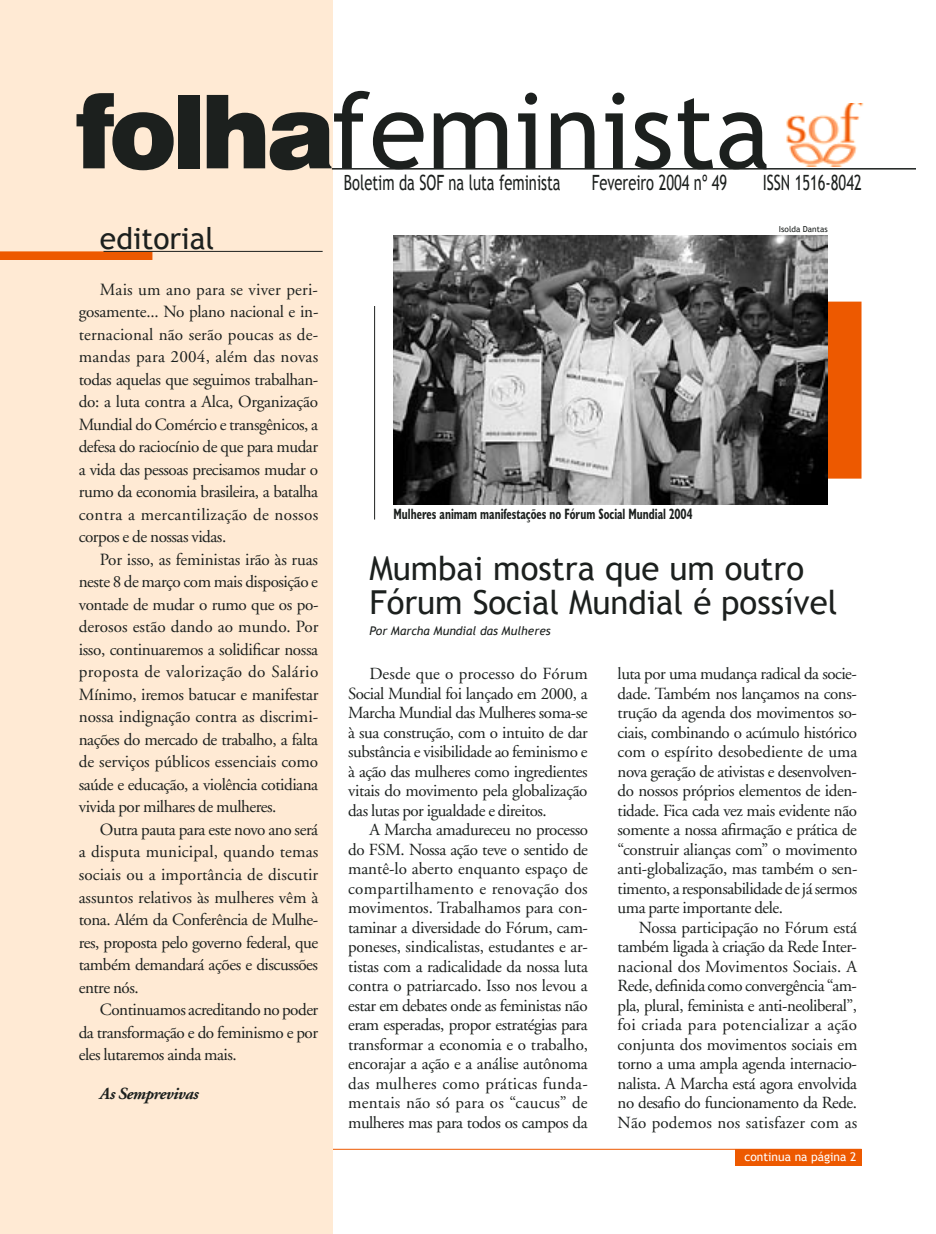
<style>
.page{position:relative;width:936px;height:1234px;background:#fff}
.page>*{position:absolute;margin:0;border:0;box-sizing:border-box;transform-origin:0 0}
.t1{font:105px "Trebuchet MS";color:#1c201e}
.titulinho{font:33px/34.5px "Trebuchet MS";color:#1c201e}
.titulinho-2{font:30px "Trebuchet MS";color:#1c201e}
.t2{font:21px "Trebuchet MS";color:#1c201e;scale:.7 1}
.texto{font:17.1px/22.5px "Adobe Garamond";letter-spacing:-.03em;color:#1c201e;text-align:justify}
.texto-2{font:16.95px/19.5px "Adobe Garamond";letter-spacing:-.03em;color:#1c201e;text-align:justify}
.texto-3{font:italic 700 16.95px "Adobe Garamond";letter-spacing:-.03em;color:#1c201e}
.Legenda{font:700 condensed 15px "Humanist 521 BT";color:#1c201e;scale:.8 1}
.autor{font:italic 12px "Trebuchet MS";color:#1c201e}
.t3{font:12px "Trebuchet MS";color:#fff}
.crédito{font:8.25px "Trebuchet MS";color:#1c201e}
.s1{font-family:"Swiss 721 BT";font-weight:900;font-size:102px}
</style>
<div class="page">
<div style="left:733px;top:302px;width:127px;height:176px;background:#ed5900"></div>
<div style="left:732px;top:301px;width:129px;height:177px;border:2px solid #ed5900"></div>
<hr style="left:272px;top:1148px;width:589px;height:1px;background:#ed5900">
<div style="left:734px;top:1148px;width:127px;height:17px;background:#ed5900"></div>
<div style="left:0;top:0;width:333px;height:1233px;background:#ffead4"></div>
<hr style="left:332px;top:168px;width:583px;height:1px;background:#1c201e">
<img style="left:786px;top:103px;width:78px;height:63px">
<svg style="left:0;top:251px;width:152px;height:9px"></svg>
<hr style="left:103px;top:251px;width:219px;height:1px;background:#1c201e">
<hr style="left:374px;top:306px;width:1px;height:213px;background:#1c201e">
<img style="left:393px;top:235px;width:434px;height:269px">
<p class="t1" style="left:75px;top:70px;width:696px"><span class="s1">folha</span>feminista</p>
<p class="t2" style="left:344px;top:170px;width:311px">Boletim da SOF na luta feminista</p>
<p class="t2" style="left:591px;top:170px;width:195px">Fevereiro 2004 nº 49</p>
<p class="t2" style="left:762px;top:170px;width:143px">ISSN 1516-8042</p>
<p class="titulinho-2" style="left:100px;top:221px;width:116px">editorial</p>
<p class="crédito" style="left:779px;top:224px;width:50px">Isolda Dantas</p>
<p class="texto" style="left:79px;top:278px;width:241px;text-indent:21px">Mais um ano para se viver peri&shy;gosamente... No plano nacional e in&shy;ternacional não serão poucas as de&shy;mandas para 2004, além das novas todas aquelas que seguimos trabalhan&shy;do: a luta contra a Alca, Organização Mundial do Comércio e transgênicos, a defesa do raciocínio de que para mudar a vida das pessoas precisamos mudar o rumo da economia brasileira, a batalha contra a mercantilização de nossos corpos e de nossas vidas.</p>
<p class="texto" style="left:79px;top:548px;width:241px;text-indent:21px">Por isso, as feministas irão às ruas neste 8 de março com mais disposição e vontade de mudar o rumo que os po&shy;derosos estão dando ao mundo. Por isso, continuaremos a solidificar nossa proposta de valorização do Salário Mínimo, iremos batucar e manifestar nossa indignação contra as discrimi&shy;nações do mercado de trabalho, a falta de serviços públicos essenciais como saúde e educação, a violência cotidiana vivida por milhares de mulheres.</p>
<p class="texto" style="left:79px;top:818px;width:241px;text-indent:21px">Outra pauta para este novo ano será a disputa municipal, quando temas sociais ou a importância de discutir assuntos relativos às mulheres vêm à tona. Além da Conferência de Mulhe&shy;res, proposta pelo governo federal, que também demandará ações e discussões entre nós.</p>
<p class="texto" style="left:79px;top:998px;width:241px;text-indent:21px">Continuamos acreditando no poder da transformação e do feminismo e por eles lutaremos ainda mais.</p>
<p class="texto-3" style="left:100px;top:1084px;width:100px">As Semprevivas</p>
<p class="Legenda" style="left:393px;top:505px;width:375px">Mulheres animam manifestações no Fórum Social Mundial 2004</p>
<p class="titulinho" style="left:369px;top:551px;width:469px">Mumbai mostra que um outro<br>Fórum Social Mundial é possível</p>
<p class="autor" style="left:369px;top:623px;width:183px">Por Marcha Mundial das Mulheres</p>
<p class="texto-2" style="left:348px;top:664px;width:241px;text-indent:21px">Desde que o processo do Fórum Social Mundial foi lançado em 2000, a Marcha Mundial das Mulheres soma-se à sua construção, com o intuito de dar substância e visibilidade ao feminismo e à ação das mulheres como ingredientes vitais do movimento pela globalização das lutas por igualdade e direitos.</p>
<p class="texto-2" style="left:348px;top:820px;width:241px;text-indent:21px">A Marcha amadureceu no processo do FSM. Nossa ação teve o sentido de mantê-lo aberto enquanto espaço de compartilhamento e renovação dos movimentos. Trabalhamos para con&shy;taminar a diversidade do Fórum, cam&shy;poneses, sindicalistas, estudantes e ar&shy;tistas com a radicalidade da nossa luta contra o patriarcado. Isso nos levou a estar em debates onde as feministas não eram esperadas, propor estratégias para transformar a economia e o trabalho, encorajar a ação e a análise autônoma das mulheres como práticas funda&shy;mentais não só para os “caucus” de mulheres mas para todos os campos da</p>
<p class="texto-2" style="left:617px;top:664px;width:241px">luta por uma mudança radical da socie&shy;dade. Também nos lançamos na cons&shy;trução da agenda dos movimentos so&shy;ciais, combinando o acúmulo histórico com o espírito desobediente de uma nova geração de ativistas e desenvolven&shy;do nossos próprios elementos de iden&shy;tidade. Fica cada vez mais evidente não somente a nossa afirmação e prática de “construir alianças com” o movimento anti-globalização, mas também o sen&shy;timento, a responsabilidade de já sermos uma parte importante dele.</p>
<p class="texto-2" style="left:617px;top:917px;width:241px;text-indent:21px">Nossa participação no Fórum está também ligada à criação da Rede Inter&shy;nacional dos Movimentos Sociais. A Rede, definida como convergência “am&shy;pla, plural, feminista e anti-neoliberal”, foi criada para potencializar a ação conjunta dos movimentos sociais em torno a uma ampla agenda internacio&shy;nalista. A Marcha está agora envolvida no desafio do funcionamento da Rede.<br>Não podemos nos satisfazer com as</p>
<p class="t3" style="left:744px;top:1149px;width:113px">continua na página 2</p>
</div>
